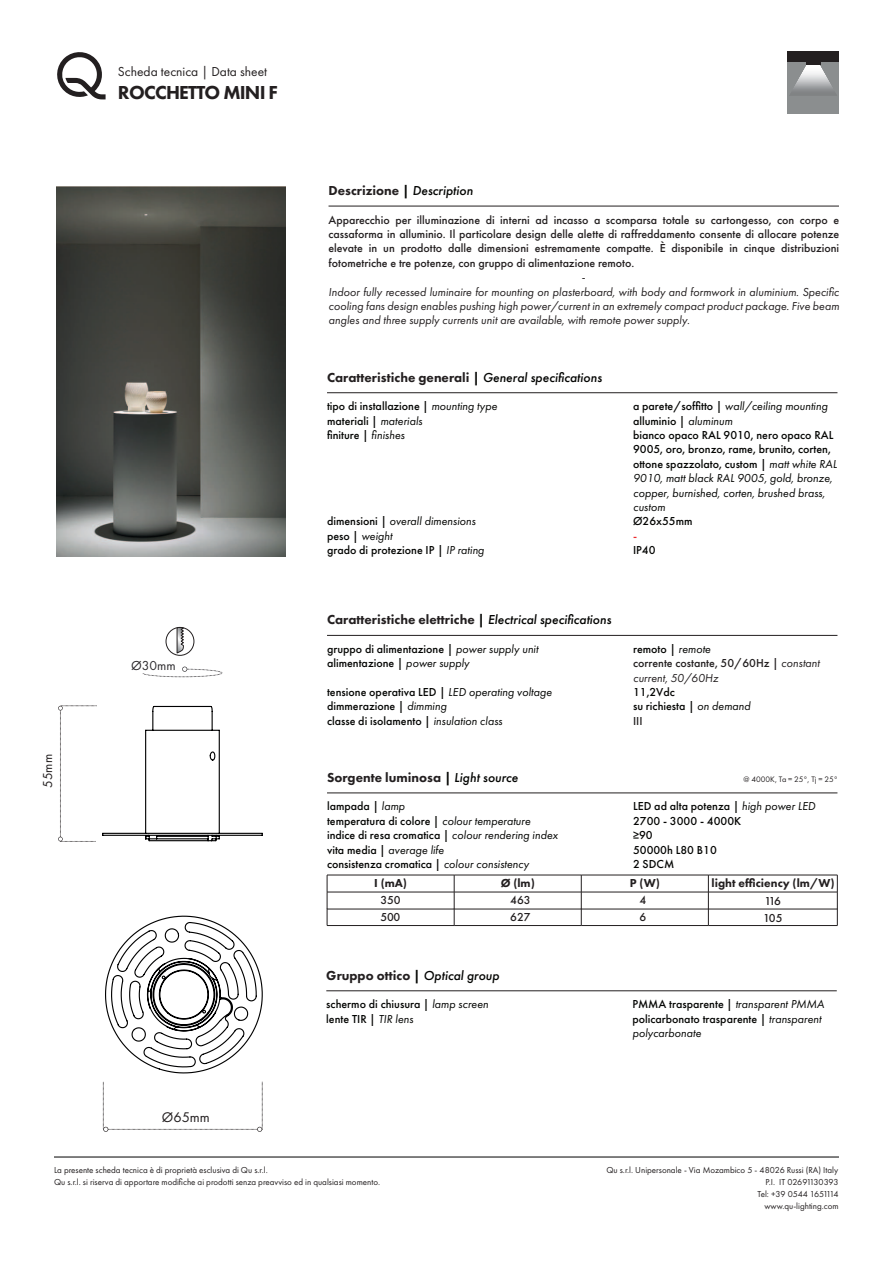
<style>
.page{position:relative;width:893px;height:1263px;background:#fff}
.page>*{position:absolute;margin:0;border:0;box-sizing:border-box;transform-origin:0 0}
.t1{font:800 19.5px "Futura PT";letter-spacing:-.04em;color:#231f20}
.t2{font:14.55px "Futura PT";letter-spacing:-.005em;color:#231f20}
.t3{font:800 13.5px "Futura PT";color:#231f20}
.t4{font:13.5px "Futura PT";color:#231f20}
.t5{font:13.5px "Futura PT";letter-spacing:-.005em;color:#2c2a2d}
.t6{font:500 12px/14.4px "Futura PT";color:#040503}
.t7{font:500 12px/14.4px "Futura PT";color:#231f20;text-align:justify}
.t8{font:italic 12px/14.4px "Futura PT";color:#231f20;text-align:justify}
.t9{font:800 12px "Futura PT";color:#231f20}
.t10{font:500 12px "Futura PT";color:#ec2a2d}
.t11{font:12px "Futura PT";color:#231f20}
.t12{font:9px/12px "Futura PT";color:#231f20}
.t13{font:8.25px "Futura PT";color:#231f20}
.s1{color:#040503}
.s2{font-weight:500;font-style:italic;color:#040503}
.s3{font-weight:400;font-style:italic}
.s4{font-weight:400;font-style:italic;color:#040503}
.s5{color:#231f20}
</style>
<div class="page">
<svg style="left:57px;top:52px;width:49px;height:47px"></svg>
<hr style="left:54px;top:1157px;width:785px;height:1px;background:#000">
<hr style="left:327px;top:792px;width:510px;height:1px;background:#231f20">
<hr style="left:327px;top:875px;width:127px;height:1px;background:#231f20">
<hr style="left:454px;top:875px;width:127px;height:1px;background:#231f20">
<hr style="left:581px;top:875px;width:127px;height:1px;background:#231f20">
<hr style="left:708px;top:875px;width:129px;height:1px;background:#231f20">
<hr style="left:327px;top:892px;width:127px;height:1px;background:#231f20">
<hr style="left:454px;top:892px;width:127px;height:1px;background:#231f20">
<hr style="left:581px;top:892px;width:127px;height:1px;background:#231f20">
<hr style="left:708px;top:892px;width:129px;height:1px;background:#231f20">
<hr style="left:327px;top:909px;width:127px;height:1px;background:#231f20">
<hr style="left:454px;top:909px;width:127px;height:1px;background:#231f20">
<hr style="left:581px;top:909px;width:127px;height:1px;background:#231f20">
<hr style="left:708px;top:909px;width:129px;height:1px;background:#231f20">
<svg style="left:327px;top:875px;width:1px;height:50px"></svg>
<svg style="left:454px;top:875px;width:1px;height:50px"></svg>
<svg style="left:581px;top:875px;width:1px;height:50px"></svg>
<svg style="left:708px;top:875px;width:1px;height:50px"></svg>
<svg style="left:837px;top:875px;width:1px;height:50px"></svg>
<hr style="left:327px;top:925px;width:127px;height:1px;background:#231f20">
<hr style="left:454px;top:925px;width:127px;height:1px;background:#231f20">
<hr style="left:581px;top:925px;width:127px;height:1px;background:#231f20">
<hr style="left:708px;top:925px;width:129px;height:1px;background:#231f20">
<hr style="left:326px;top:990px;width:511px;height:1px;background:#231f20">
<hr style="left:327px;top:392px;width:510px;height:1px;background:#231f20">
<hr style="left:329px;top:206px;width:510px;height:1px;background:#231f20">
<hr style="left:327px;top:635px;width:510px;height:1px;background:#231f20">
<div style="left:787px;top:51px;width:52px;height:63px;background:#8b8e8f"></div>
<div style="left:787px;top:52px;width:52px;height:10px;background:#231f20"></div>
<svg style="left:790px;top:65px;width:46px;height:30px"></svg>
<hr style="left:806px;top:62px;width:14px;height:3px;background:#231f20">
<svg style="left:102px;top:705px;width:161px;height:137px"></svg>
<svg style="left:105px;top:915px;width:158px;height:159px"></svg>
<svg style="left:58px;top:705px;width:38px;height:137px"></svg>
<svg style="left:103px;top:1081px;width:160px;height:51px"></svg>
<svg style="left:142px;top:666px;width:80px;height:11px"></svg>
<svg style="left:166px;top:627px;width:28px;height:28px"></svg>
<div style="left:166px;top:627px;width:28px;height:28px;border:1px solid #231f20;border-radius:50%"></div>
<svg style="left:177px;top:627px;width:7px;height:26px"></svg>
<img style="left:56px;top:186px;width:230px;height:371px">
<p class="t4" style="left:118px;top:66px;width:151px">Scheda tecnica | Data sheet</p>
<p class="t4" style="left:42px;top:788px;width:35px;rotate:-90deg">55mm</p>
<h1 class="t1" style="left:118px;top:85px;width:162px">ROCCHETTO MINI F</h1>
<p class="t5" style="left:131px;top:660px;width:46px">Ø30mm</p>
<p class="t2" style="left:162px;top:1111px;width:50px">Ø65mm</p>
<p class="t3" style="left:328px;top:185px;width:146px">Descrizione <span class="s1">|</span> <span class="s2">Description</span></p>
<p class="t7" style="left:328px;top:212px;width:512px">Apparecchio per illuminazione di interni ad incasso a scomparsa totale su cartongesso, con corpo e cassaforma in alluminio. Il particolare design delle alette di raffreddamento consente di allocare potenze elevate in un prodotto dalle dimensioni estremamente compatte. È disponibile in cinque distribuzioni fotometriche e tre potenze, con gruppo di alimentazione remoto.</p>
<p class="t11" style="left:582px;top:272px;width:5px">-</p>
<p class="t8" style="left:328px;top:285px;width:512px">Indoor fully recessed luminaire for mounting on plasterboard, with body and formwork in aluminium. Specific cooling fans design enables pushing high power/current in an extremely compact product package. Five beam angles and three supply currents unit are available, with remote power supply.</p>
<p class="t3" style="left:327px;top:372px;width:276px">Caratteristiche generali <span class="s1">|</span> <span class="s2">General specifications</span></p>
<p class="t6" style="left:327px;top:399px;width:172px">tipo di installazione | <span class="s3">mounting type </span>materiali | <span class="s3">materials<br></span>finiture | <span class="s3">finishes</span></p>
<p class="t6" style="left:327px;top:514px;width:159px">dimensioni | <span class="s3">overall dimensions </span>peso | <span class="s3">weight<br></span>grado di protezione IP | <span class="s3">IP rating</span></p>
<p class="t6" style="left:633px;top:399px;width:205px">a parete/soffitto | <span class="s3">wall/ceiling mounting </span>alluminio | <span class="s3">aluminum<br></span>bianco opaco RAL 9010, nero opaco RAL 9005, oro, bronzo, rame, brunito, corten, ottone spazzolato, custom | <span class="s3">matt white RAL 9010, matt black RAL 9005, gold, bronze, copper, burnished, corten, brushed brass, custom</span></p>
<p class="t6" style="left:633px;top:514px;width:61px">Ø26x55mm</p>
<p class="t10" style="left:633px;top:529px;width:6px">-</p>
<p class="t6" style="left:633px;top:543px;width:24px">IP40</p>
<p class="t3" style="left:327px;top:614px;width:286px">Caratteristiche elettriche <span class="s1">|</span> <span class="s2">Electrical specifications</span></p>
<p class="t6" style="left:327px;top:642px;width:213px">gruppo di alimentazione | <span class="s3">power supply unit </span>alimentazione | <span class="s3">power supply</span></p>
<p class="t6" style="left:327px;top:685px;width:226px">tensione operativa LED | <span class="s3">LED operating voltage </span>dimmerazione | <span class="s3">dimming<br></span>classe di isolamento | <span class="s3">insulation class</span></p>
<p class="t7" style="left:633px;top:642px;width:188px;text-align:left"><span class="s1">remoto |</span> <span class="s4">remote<br></span>corrente costante, 50/60Hz | <span class="s3">constant current, 50/60Hz</span></p>
<p class="t6" style="left:633px;top:685px;width:119px">11,2Vdc<br>su richiesta | <span class="s3">on demand<br></span><span class="s5">III</span></p>
<p class="t3" style="left:327px;top:772px;width:193px">Sorgente luminosa <span class="s1">|</span> <span class="s2">Light source</span></p>
<p class="t6" style="left:327px;top:799px;width:232px">lampada | <span class="s3">lamp<br></span>temperatura di colore | <span class="s3">colour temperature </span>indice di resa cromatica | <span class="s3">colour rendering index </span>vita media | <span class="s3">average life<br></span>consistenza cromatica | <span class="s3">colour consistency</span></p>
<p class="t6" style="left:633px;top:799px;width:184px">LED ad alta potenza | <span class="s3">high power LED<br></span>2700 - 3000 - 4000K<br>≥90<br>50000h L80 B10<br>2 SDCM</p>
<p class="t13" style="left:744px;top:776px;width:96px">@ 4000K, Ta = 25°, Tj = 25°</p>
<p class="t9" style="left:374px;top:878px;width:34px">I (mA)</p>
<p class="t9" style="left:501px;top:878px;width:35px">Ø (lm)</p>
<p class="t9" style="left:630px;top:878px;width:31px">P (W)</p>
<p class="t9" style="left:712px;top:878px;width:124px">light efficiency (lm/W)</p>
<p class="t7" style="left:381px;top:893px;width:21px">350</p>
<p class="t7" style="left:510px;top:893px;width:22px">463</p>
<p class="t7" style="left:640px;top:893px;width:8px">4</p>
<p class="t7" style="left:381px;top:910px;width:21px">500</p>
<p class="t7" style="left:510px;top:910px;width:22px">627</p>
<p class="t7" style="left:640px;top:910px;width:8px">6</p>
<p class="t7" style="left:763px;top:910px;width:21px">105</p>
<p class="t7" style="left:764px;top:893px;width:18px">116</p>
<p class="t3" style="left:326px;top:970px;width:175px">Gruppo ottico <span class="s1">|</span> <span class="s2">Optical group</span></p>
<p class="t6" style="left:326px;top:997px;width:164px">schermo di chiusura | <span class="s3">lamp screen </span>lente TIR | <span class="s3">TIR lens</span></p>
<p class="t6" style="left:632px;top:997px;width:193px">PMMA trasparente | <span class="s3">transparent PMMA </span>policarbonato trasparente | <span class="s3">transparent polycarbonate</span></p>
<p class="t12" style="left:54px;top:1165px;width:328px">La presente scheda tecnica è di proprietà esclusiva di Qu s.r.l.<br>Qu s.r.l. si riserva di apportare modifiche ai prodotti senza preavviso ed in qualsiasi momento.</p>
<p class="t12" style="left:606px;top:1165px;width:234px;text-align:right">Qu s.r.l. Unipersonale - Via Mozambico 5 - 48026 Russi (RA) Italy<br>P.I. IT 02691130393<br>Tel: +39 0544 1651114<br>www.qu-lighting.com</p>
</div>
